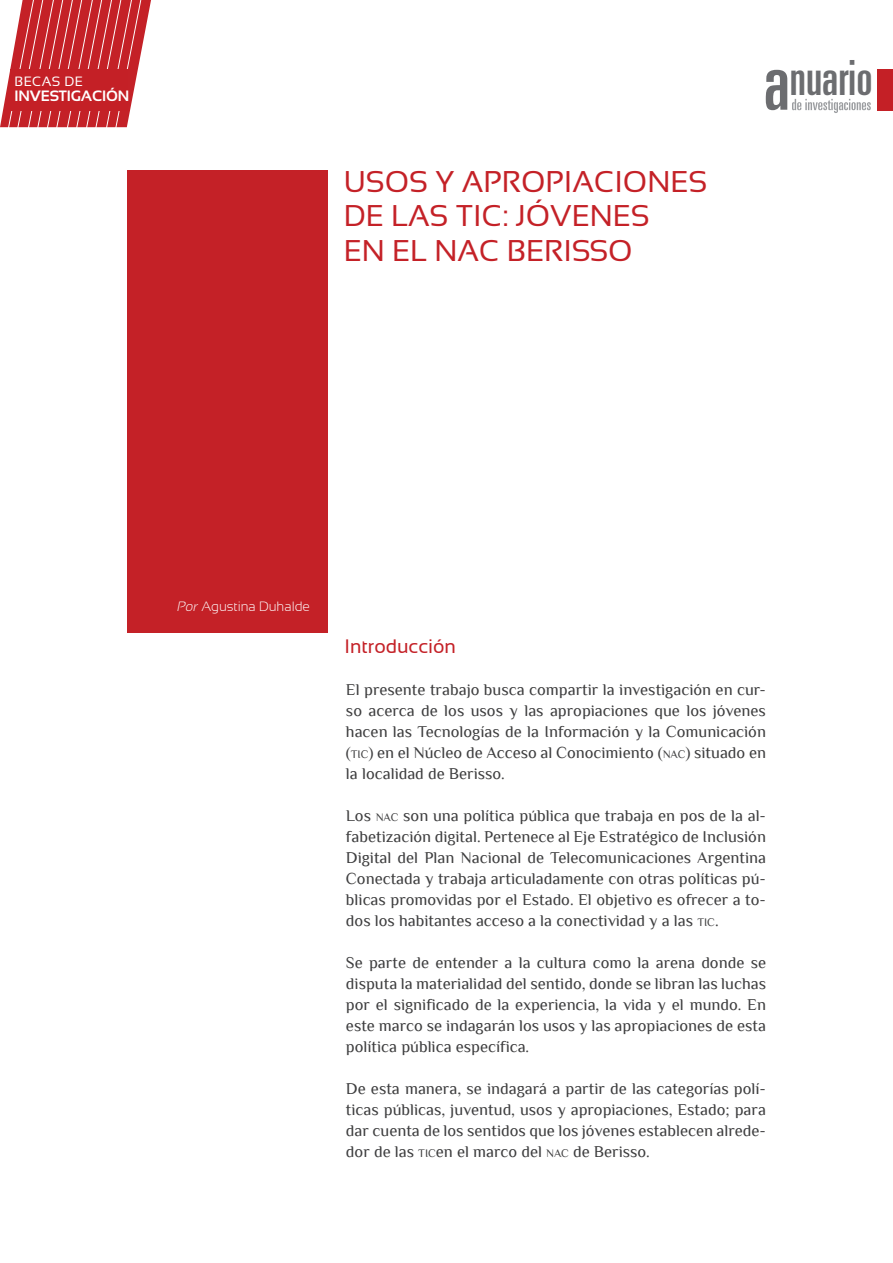
<style>
.page{position:relative;width:893px;height:1263px;background:#fff}
.page>*{position:absolute;margin:0;border:0;box-sizing:border-box;transform-origin:0 0}
.t1{font:ultra-condensed 78.6px "Univers LT Std";color:#6c6d70}
.t2{font:ultra-condensed 48.45px "Univers LT Std";color:#6c6d70}
.titulo_0{font:30px/34.5px "Sansation";color:#c42127}
.titulo1_con_bando{font:19.5px "Sansation";color:#c42127}
.txt_principal_con_ba{font:16.5px/21px "Philosopher";color:#3e3e3f;text-align:justify}
.t3{font:700 15px "Sansation";letter-spacing:-.01em;color:#fff}
.autores_articulo{font:300 13.5px "Sansation";color:#fff}
.t4{font:13.5px "Sansation";letter-spacing:.03em;color:#fff}
.s1{font-style:italic}
.s2{font-size:11.55px}
</style>
<div class="page">
<svg style="left:0;top:0;width:151px;height:128px"></svg>
<div style="left:127px;top:171px;width:201px;height:462px;background:#c42127"></div>
<div style="left:878px;top:69px;width:15px;height:41px;background:#c42026"></div>
<div style="left:11px;top:69px;width:117px;height:41px;background:#c42026"></div>
<svg style="left:792px;top:99px;width:79px;height:14px"></svg>
<p class="t4" style="left:15px;top:74px;width:70px">BECAS DE</p>
<p class="t3" style="left:15px;top:87px;width:116px">INVESTIGACIÓN</p>
<p class="titulo_0" style="left:344px;top:164px;width:365px">USOS Y APROPIACIONES<br>DE LAS TIC: JÓVENES<br>EN EL NAC BERISSO</p>
<h2 class="t2" style="left:790px;top:50px;width:84px">nuario</h2>
<h1 class="t1" style="left:764px;top:37px;width:28px">a</h1>
<p class="autores_articulo" style="left:178px;top:598px;width:134px"><span class="s1">Por</span> Agustina Duhalde</p>
<p class="titulo1_con_bando" style="left:344px;top:635px;width:113px">Introducción</p>
<p class="txt_principal_con_ba" style="left:346px;top:679px;width:422px">El presente trabajo busca compartir la investigación en cur&shy;so acerca de los usos y las apropiaciones que los jóvenes hacen las Tecnologías de la Información y la Comunicación (<span class="s2">TIC</span>) en el Núcleo de Acceso al Conocimiento (<span class="s2">NAC</span>) situado en la localidad de Berisso.</p>
<p class="txt_principal_con_ba" style="left:346px;top:805px;width:422px">Los <span class="s2">NAC</span> son una política pública que trabaja en pos de la al&shy;fabetización digital. Pertenece al Eje Estratégico de Inclusión Digital del Plan Nacional de Telecomunicaciones Argentina Conectada y trabaja articuladamente con otras políticas pú&shy;blicas promovidas por el Estado. El objetivo es ofrecer a to&shy;dos los habitantes acceso a la conectividad y a las <span class="s2">TIC</span>.</p>
<p class="txt_principal_con_ba" style="left:346px;top:952px;width:422px">Se parte de entender a la cultura como la arena donde se disputa la materialidad del sentido, donde se libran las luchas por el significado de la experiencia, la vida y el mundo. En este marco se indagarán los usos y las apropiaciones de esta política pública específica.</p>
<p class="txt_principal_con_ba" style="left:346px;top:1078px;width:422px">De esta manera, se indagará a partir de las categorías polí&shy;ticas públicas, juventud, usos y apropiaciones, Estado; para dar cuenta de los sentidos que los jóvenes establecen alrede&shy;dor de las <span class="s2">TIC</span>en el marco del <span class="s2">NAC</span> de Berisso.</p>
</div>
